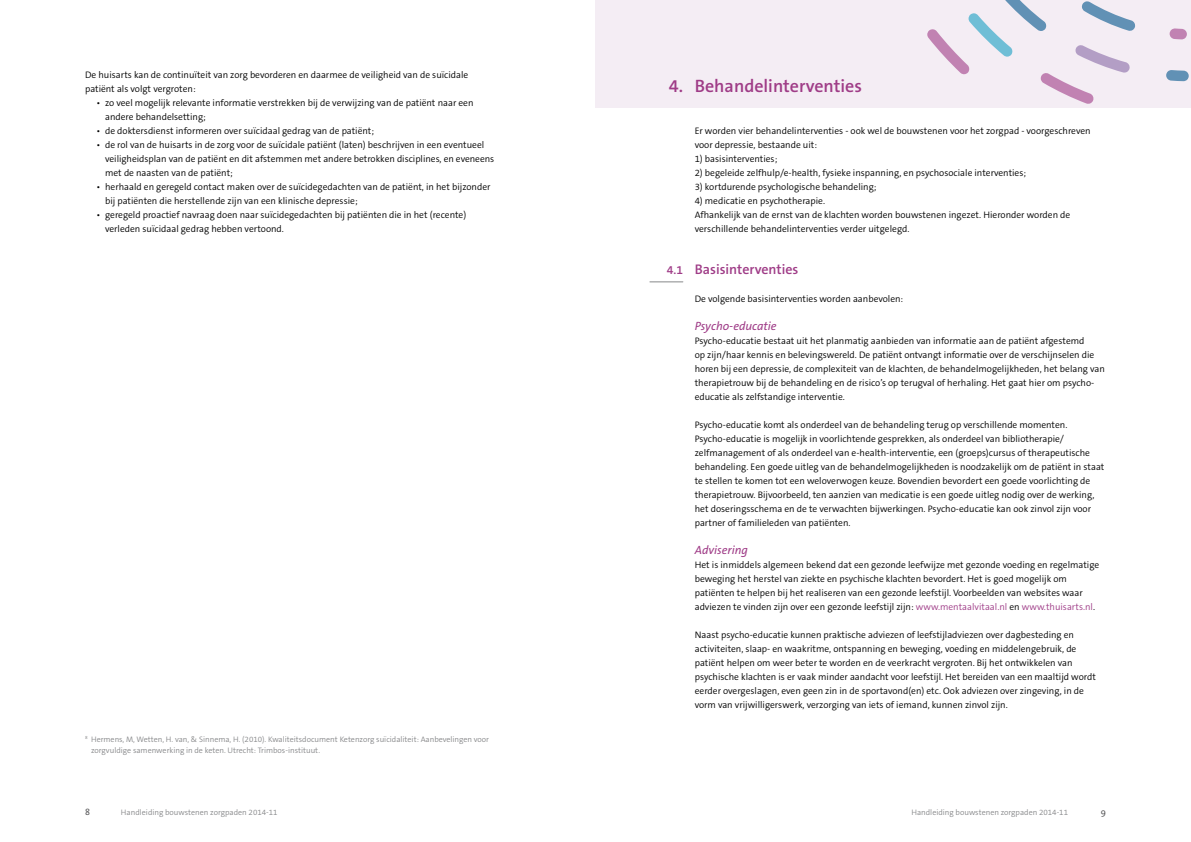
<style>
.page{position:relative;width:1191px;height:842px;background:#fff}
.page>*{position:absolute;margin:0;border:0;box-sizing:border-box;transform-origin:0 0}
.t1{font:600 18px "The Sans B6";color:#9f3c87}
.t2{font:600 14px "The Sans B6";color:#9f3c87}
.t3{font:italic 12px "The Sans B5 Plain";color:#9f3c87}
.t4{font:600 12px "The Sans B6";color:#9f3c87}
.t5{font:300 9.5px/14px "The Sans B4";color:#000}
.t6{font:9px "The Serif";color:#58585a}
.t7{font:300 8px/11px "The Sans B4";color:#87888a}
.s1{color:#9f3c87}
</style>
<div class="page">
<div style="left:595px;top:0;width:596px;height:108px;background:#f4edf4"></div>
<svg style="left:1166px;top:70px;width:22px;height:11px"></svg>
<svg style="left:1169px;top:28px;width:17px;height:11px"></svg>
<svg style="left:927px;top:0;width:208px;height:104px"></svg>
<hr style="left:650px;top:281px;width:33px;height:1px;background:#87888a">
<p class="t5" style="left:85px;top:68px;width:385px">De huisarts kan de continuïteit van zorg bevorderen en daarmee de veiligheid van de suïcidale patiënt als volgt vergroten:</p>
<p class="t5" style="left:105px;top:96px;width:370px;text-indent:-9px">• zo veel mogelijk relevante informatie verstrekken bij de verwijzing van de patiënt naar een andere behandelsetting;</p>
<p class="t5" style="left:96px;top:124px;width:279px">• de doktersdienst informeren over suïcidaal gedrag van de patiënt;</p>
<p class="t5" style="left:105px;top:138px;width:391px;text-indent:-9px">• de rol van de huisarts in de zorg voor de suïcidale patiënt (laten) beschrijven in een eventueel veiligheidsplan van de patiënt en dit afstemmen met andere betrokken disciplines, en eveneens met de naasten van de patiënt;</p>
<p class="t5" style="left:105px;top:180px;width:387px;text-indent:-9px">• herhaald en geregeld contact maken over de suïcidegedachten van de patiënt, in het bijzonder bij patiënten die herstellende zijn van een klinische depressie;</p>
<p class="t5" style="left:105px;top:208px;width:363px;text-indent:-9px">• geregeld proactief navraag doen naar suïcidegedachten bij patiënten die in het (recente) verleden suïcidaal gedrag hebben vertoond.</p>
<p class="t7" style="left:91px;top:734px;width:399px;text-indent:-6px"><sup>8</sup> Hermens, M, Wetten, H. van, &amp; Sinnema, H. (2010). Kwaliteitsdocument Ketenzorg suïcidaliteit: Aanbevelingen voor zorgvuldige samenwerking in de keten. Utrecht: Trimbos-instituut.</p>
<h1 class="t1" style="left:669px;top:76px;width:16px">4.</h1>
<p class="t4" style="left:667px;top:264px;width:18px">4.1</p>
<h1 class="t1" style="left:694px;top:76px;width:169px">Behandelinterventies</h1>
<p class="t5" style="left:694px;top:124px;width:397px">Er worden vier behandelinterventies - ook wel de bouwstenen voor het zorgpad - voorgeschreven voor depressie, bestaande uit:</p>
<p class="t5" style="left:694px;top:152px;width:84px">1) basisinterventies;</p>
<p class="t5" style="left:694px;top:166px;width:333px">2) begeleide zelfhulp/e-health, fysieke inspanning, en psychosociale interventies;</p>
<p class="t5" style="left:694px;top:180px;width:183px">3) kortdurende psychologische behandeling;</p>
<p class="t5" style="left:694px;top:194px;width:377px">4) medicatie en psychotherapie.<br>Afhankelijk van de ernst van de klachten worden bouwstenen ingezet. Hieronder worden de verschillende behandelinterventies verder uitgelegd.</p>
<h2 class="t2" style="left:694px;top:262px;width:105px">Basisinterventies</h2>
<p class="t5" style="left:694px;top:292px;width:210px">De volgende basisinterventies worden aanbevolen:</p>
<p class="t3" style="left:694px;top:320px;width:83px">Psycho-educatie</p>
<p class="t5" style="left:694px;top:334px;width:411px">Psycho-educatie bestaat uit het planmatig aanbieden van informatie aan de patiënt afgestemd<br>op zijn/haar kennis en belevingswereld. De patiënt ontvangt informatie over de verschijnselen die horen bij een depressie, de complexiteit van de klachten, de behandelmogelijkheden, het belang van therapietrouw bij de behandeling en de risico’s op terugval of herhaling. Het gaat hier om psycho&shy;educatie als zelfstandige interventie.</p>
<p class="t5" style="left:694px;top:418px;width:411px">Psycho-educatie komt als onderdeel van de behandeling terug op verschillende momenten.<br>Psycho-educatie is mogelijk in voorlichtende gesprekken, als onderdeel van bibliotherapie/ zelfmanagement of als onderdeel van e-health-interventie, een (groeps)cursus of therapeutische behandeling. Een goede uitleg van de behandelmogelijkheden is noodzakelijk om de patiënt in staat te stellen te komen tot een weloverwogen keuze. Bovendien bevordert een goede voorlichting de therapietrouw. Bijvoorbeeld, ten aanzien van medicatie is een goede uitleg nodig over de werking, het doseringsschema en de te verwachten bijwerkingen. Psycho-educatie kan ook zinvol zijn voor partner of familieleden van patiënten.</p>
<p class="t3" style="left:694px;top:544px;width:55px">Advisering</p>
<p class="t5" style="left:694px;top:558px;width:406px">Het is inmiddels algemeen bekend dat een gezonde leefwijze met gezonde voeding en regelmatige beweging het herstel van ziekte en psychische klachten bevordert. Het is goed mogelijk om patiënten te helpen bij het realiseren van een gezonde leefstijl. Voorbeelden van websites waar adviezen te vinden zijn over een gezonde leefstijl zijn: <span class="s1">www.mentaalvitaal.nl</span> en <span class="s1">www.thuisarts.nl</span>.</p>
<p class="t5" style="left:694px;top:628px;width:403px">Naast psycho-educatie kunnen praktische adviezen of leefstijladviezen over dagbesteding en activiteiten, slaap- en waakritme, ontspanning en beweging, voeding en middelengebruik, de patiënt helpen om weer beter te worden en de veerkracht vergroten. Bij het ontwikkelen van psychische klachten is er vaak minder aandacht voor leefstijl. Het bereiden van een maaltijd wordt eerder overgeslagen, even geen zin in de sportavond(en) etc. Ook adviezen over zingeving, in de vorm van vrijwilligerswerk, verzorging van iets of iemand, kunnen zinvol zijn.</p>
<p class="t6" style="left:85px;top:804px;width:6px">8</p>
<p class="t7" style="left:121px;top:807px;width:158px">Handleiding bouwstenen zorgpaden 2014-11</p>
<p class="t7" style="left:911px;top:807px;width:158px">Handleiding bouwstenen zorgpaden 2014-11</p>
<p class="t6" style="left:1100px;top:804px;width:7px">9</p>
</div>
